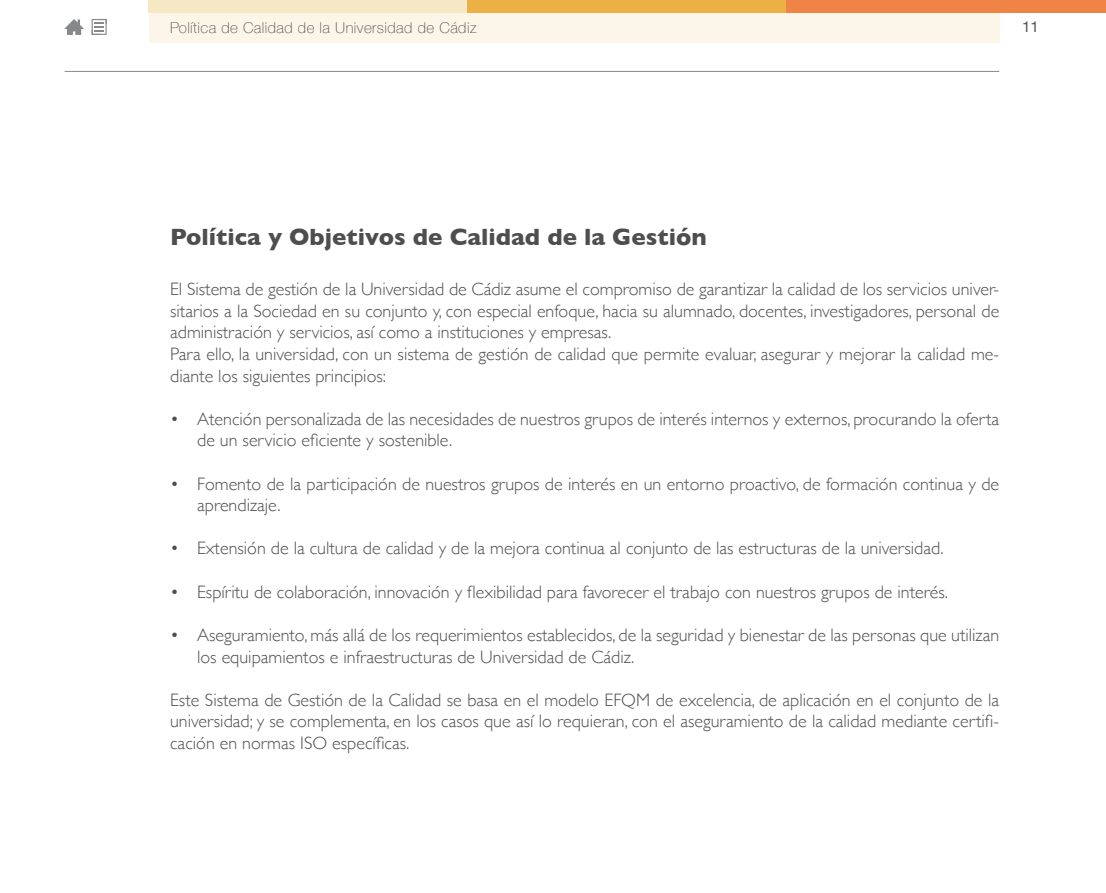
<style>
.page{position:relative;width:1106px;height:893px;background:#fff}
.page>*{position:absolute;margin:0;border:0;box-sizing:border-box;transform-origin:0 0}
.t1{font:700 24px "Gill Sans";color:#4e4e4e}
.t2{font:300 18px/21.6px "Gill Sans";color:#4f4f4f}
.t3{font:100 15px "Helvetica Neue";letter-spacing:.03em;color:#4f4f4f}
.t4{font:15px "Helvetica Neue";color:#4f4f4f}
.s1{color:#4e4e4e}
</style>
<div class="page">
<div style="left:149px;top:13px;width:850px;height:30px;background:#fcf6e8"></div>
<div style="left:785px;top:0;width:321px;height:13px;background:#ef8446"></div>
<div style="left:467px;top:0;width:318px;height:13px;background:#ecb044"></div>
<div style="left:149px;top:0;width:318px;height:13px;background:#f6e8c5"></div>
<hr style="left:65px;top:71px;width:934px;height:1px;background:#87888a">
<svg style="left:65px;top:19px;width:19px;height:16px"></svg>
<svg style="left:92px;top:19px;width:15px;height:16px"></svg>
<p class="t3" style="left:170px;top:16px;width:308px">Política de Calidad de la Universidad de Cádiz</p>
<p class="t4" style="left:1022px;top:16px;width:18px">11</p>
<h1 class="t1" style="left:170px;top:218px;width:538px">Política y Objetivos de Calidad de la Gestión</h1>
<p class="t2" style="left:170px;top:278px;width:830px">El Sistema de gestión de la Universidad de Cádiz asume el compromiso de garantizar la calidad de los servicios univer&shy;sitarios a la Sociedad en su conjunto y, con especial enfoque, hacia su alumnado, docentes, investigadores, personal de administración y servicios, así como a instituciones y empresas.<br>Para ello, la universidad, con un sistema de gestión de calidad que permite evaluar, asegurar y mejorar la calidad me&shy;diante los siguientes principios:</p>
<p class="t2" style="left:197px;top:407px;width:803px;text-indent:-27px"><span class="s1">•</span> Atención personalizada de las necesidades de nuestros grupos de interés internos y externos, procurando la oferta de un servicio eficiente y sostenible.</p>
<p class="t2" style="left:197px;top:472px;width:803px;text-indent:-27px"><span class="s1">•</span> Fomento de la participación de nuestros grupos de interés en un entorno proactivo, de formación continua y de aprendizaje.</p>
<p class="t2" style="left:170px;top:537px;width:775px"><span class="s1">•</span> Extensión de la cultura de calidad y de la mejora continua al conjunto de las estructuras de la universidad.</p>
<p class="t2" style="left:170px;top:580px;width:779px"><span class="s1">•</span> Espíritu de colaboración, innovación y flexibilidad para favorecer el trabajo con nuestros grupos de interés.</p>
<p class="t2" style="left:197px;top:623px;width:803px;text-indent:-27px"><span class="s1">•</span> Aseguramiento, más allá de los requerimientos establecidos, de la seguridad y bienestar de las personas que utilizan los equipamientos e infraestructuras de Universidad de Cádiz.</p>
<p class="t2" style="left:170px;top:688px;width:830px;text-align:justify">Este Sistema de Gestión de la Calidad se basa en el modelo EFQM de excelencia, de aplicación en el conjunto de la universidad; y se complementa, en los casos que así lo requieran, con el aseguramiento de la calidad mediante certifi&shy;cación en normas ISO específicas.</p>
</div>
